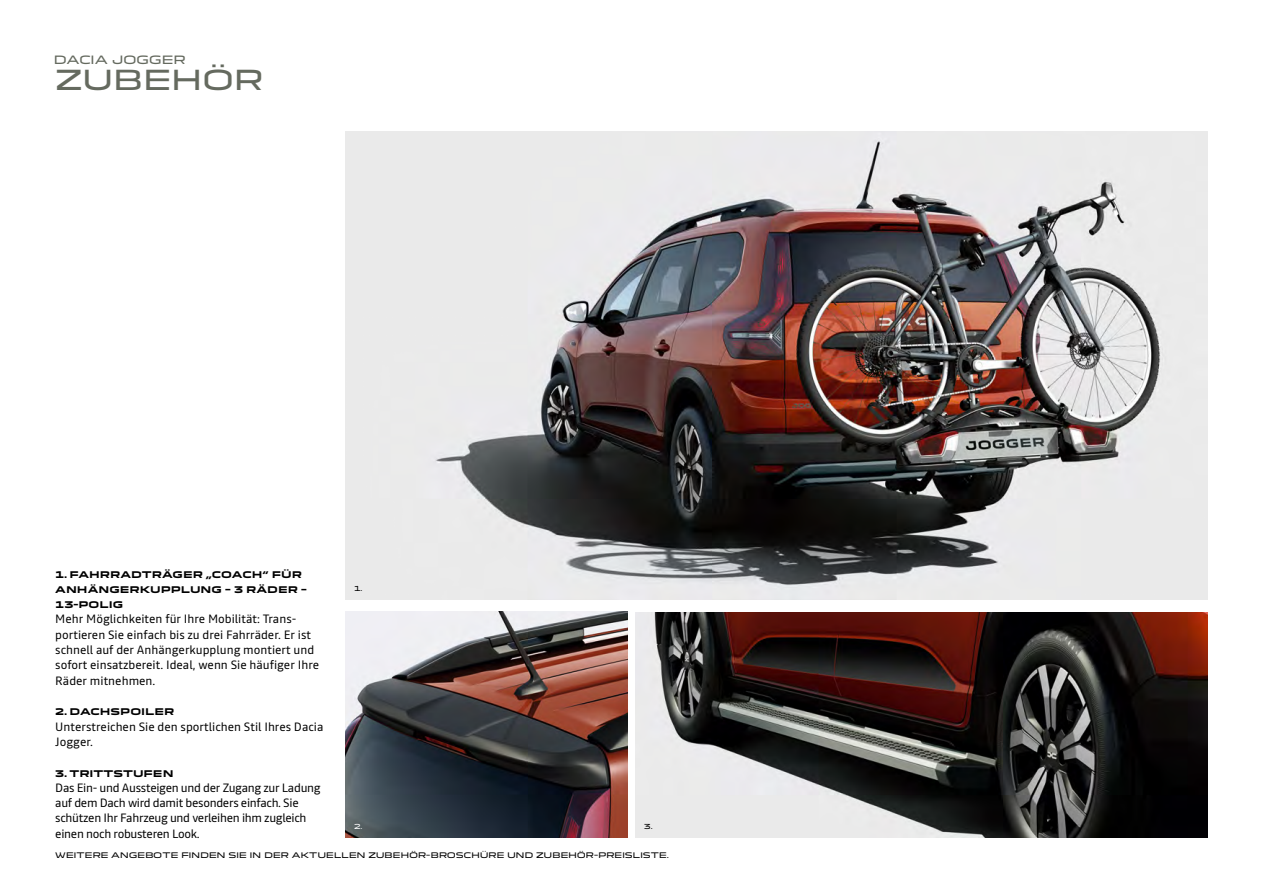
<style>
.page{position:relative;width:1263px;height:893px;background:#fff}
.page>*{position:absolute;margin:0;border:0;box-sizing:border-box;transform-origin:0 0}
.t1{font:27px "Dacia Block Extended";letter-spacing:-.05em;color:#656a5f}
.t2{font:12px/15.3px "Read";color:#000}
.t3{font:12px/15.3px "Read";letter-spacing:-.025em;color:#000}
.t4{font:11.25px "Dacia Block Extended";letter-spacing:-.045em;color:#656a5f}
.t5{font:700 9px/15.3px "Dacia Block Extended";color:#000}
.t6{font:7.5px "Dacia Block Extended";letter-spacing:-.045em;color:#000}
.t7{font:6.75px "Dacia Block Extended";color:#000}
.t8{font:6.75px "Dacia Block Extended";color:#fff}
</style>
<div class="page">
<img style="left:345px;top:612px;width:282px;height:226px">
<img style="left:345px;top:132px;width:863px;height:468px">
<img style="left:636px;top:612px;width:572px;height:226px">
<p class="t4" style="left:54px;top:50px;width:134px">DACIA JOGGER</p>
<h1 class="t1" style="left:55px;top:59px;width:210px">ZUBEHÖR</h1>
<p class="t5" style="left:55px;top:567px;width:253px">1. FAHRRADTRÄGER „COACH“ FÜR<br>ANHÄNGERKUPPLUNG – 3 RÄDER –<br>13-POLIG</p>
<p class="t2" style="left:55px;top:612px;width:265px">Mehr Möglichkeiten für Ihre Mobilität: Trans&shy;portieren Sie einfach bis zu drei Fahrräder. Er ist schnell auf der Anhängerkupplung montiert und sofort einsatzbereit. Ideal, wenn Sie häufiger Ihre Räder mitnehmen.</p>
<p class="t5" style="left:55px;top:704px;width:121px">2. DACHSPOILER</p>
<p class="t2" style="left:55px;top:719px;width:270px">Unterstreichen Sie den sportlichen Stil Ihres Dacia<br>Jogger.</p>
<p class="t5" style="left:55px;top:766px;width:120px">3. TRITTSTUFEN</p>
<p class="t3" style="left:55px;top:780px;width:267px">Das Ein- und Aussteigen und der Zugang zur Ladung auf dem Dach wird damit besonders einfach. Sie schützen Ihr Fahrzeug und verleihen ihm zugleich einen noch robusteren Look.</p>
<p class="t7" style="left:354px;top:583px;width:10px">1.</p>
<p class="t8" style="left:354px;top:821px;width:10px">2.</p>
<p class="t7" style="left:644px;top:821px;width:10px">3.</p>
<p class="t6" style="left:55px;top:849px;width:615px">WEITERE ANGEBOTE FINDEN SIE IN DER AKTUELLEN ZUBEHÖR-BROSCHÜRE UND ZUBEHÖR-PREISLISTE.</p>
</div>
